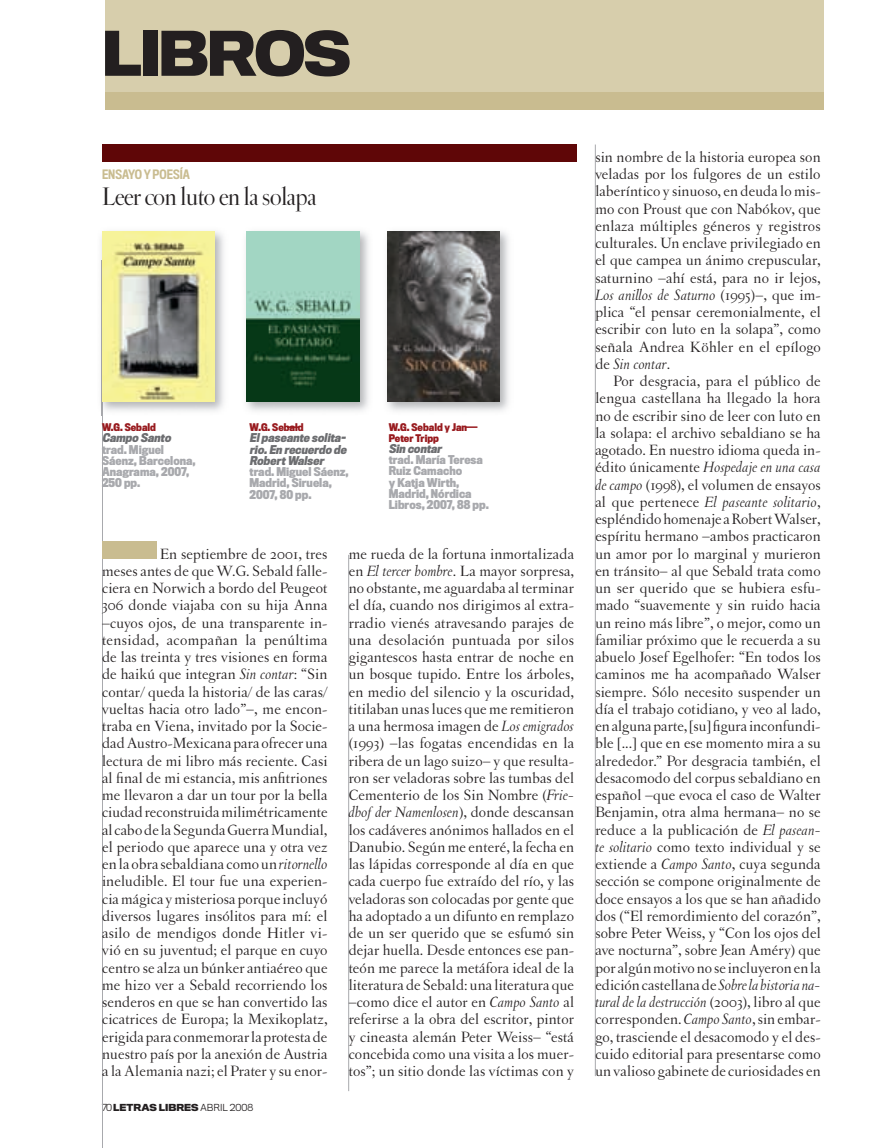
<style>
.page{position:relative;width:893px;height:1148px;background:#fff}
.page>*{position:absolute;margin:0;border:0;box-sizing:border-box;transform-origin:0 0}
.t1{font:700 57px "Titling Gothic FB Normal";letter-spacing:-.04em;color:#231f20}
.t2{font:27px "Letras Display";letter-spacing:-.01em;color:#231f20}
.t3{font:15.75px/17.2px "Letras Oldstyle";letter-spacing:.01em;color:#231f20;text-align:justify}
.t4{font:500 12px "Titling Gothic FB Cond";color:#c9bc90}
.t5{font:700 11.25px/11.2px "Titling Gothic FB Cond";color:#a8a9ad}
.t6{font:italic 700 11.25px/11.2px "Titling Gothic FB Cond";color:#6c6d70;text-align:justify}
.t7{font:700 9.75px/10.5px "Titling Gothic FB Cond";color:#981a1e}
.t8{font:700 9px "Titling Gothic FB Normal";color:#231f20}
.s1{font-style:italic}
.s2{font-weight:300}
</style>
<div class="page">
<div style="left:105px;top:0;width:719px;height:110px;background:#d7ceac"></div>
<div style="left:105px;top:92px;width:719px;height:18px;background:#c9bc90"></div>
<hr style="left:102px;top:261px;width:1px;height:887px;background:#a8a9ad">
<hr style="left:348px;top:555px;width:1px;height:536px;background:#a8a9ad">
<hr style="left:595px;top:145px;width:1px;height:931px;background:#a8a9ad">
<div style="left:102px;top:145px;width:475px;height:17px;background:#5f0607"></div>
<div style="left:102px;top:541px;width:54px;height:17px;background:#c9bc90"></div>
<img style="left:102px;top:231px;width:113px;height:171px">
<svg style="left:465px;top:426px;width:12px;height:2px"></svg>
<svg style="left:287px;top:426px;width:12px;height:2px"></svg>
<img style="left:246px;top:231px;width:123px;height:180px">
<img style="left:247px;top:231px;width:112px;height:171px">
<img style="left:387px;top:231px;width:113px;height:171px">
<h1 class="t1" style="left:102px;top:18px;width:251px">LIBROS</h1>
<p class="t4" style="left:102px;top:167px;width:89px">ENSAYO Y POESÍA</p>
<h2 class="t2" style="left:102px;top:181px;width:216px">Leer con luto en la solapa</h2>
<p class="t7" style="left:102px;top:422px;width:55px">W.G. Sebald</p>
<p class="t6" style="left:102px;top:432px;width:73px">Campo Santo</p>
<p class="t5" style="left:102px;top:444px;width:95px">trad. Miguel<br>Sáenz, Barcelona,<br>Anagrama, 2007,<br>250 pp.</p>
<p class="t7" style="left:249px;top:422px;width:55px">W.G. Sebald</p>
<p class="t6" style="left:249px;top:432px;width:101px">Elpaseante solita&shy;rio.En recuerdo de RobertWalser</p>
<p class="t5" style="left:249px;top:466px;width:101px">trad. Miguel Sáenz,<br>Madrid, Siruela,<br>2007, 80 pp.</p>
<p class="t7" style="left:389px;top:422px;width:80px">W.G. Sebald y Jan<br>Peter Tripp</p>
<p class="t6" style="left:389px;top:443px;width:57px">Sin contar</p>
<p class="t5" style="left:389px;top:454px;width:102px">trad. María Teresa<br>Ruiz Camacho<br>y Katja Wirth,<br>Madrid, Nórdica<br>Libros, 2007, 88 pp.</p>
<p class="t3" style="left:349px;top:545px;width:227px">me rueda de la fortuna inmortalizada en <span class="s1">El tercer hombre</span>. La mayor sorpresa, no obstante, me aguardaba al terminar el día, cuando nos dirigimos al extra&shy;rradio vienés atravesando parajes de una desolación puntuada por silos gigantescos hasta entrar de noche en un bosque tupido. Entre los árboles, en medio del silencio y la oscuridad, titilaban unas luces que me remitieron a una hermosa imagen de <span class="s1">Los emigrados </span>(1993) –las fogatas encendidas en la ribera de un lago suizo– y que resulta&shy;ron ser veladoras sobre las tumbas del Cementerio de los Sin Nombre (<span class="s1">Frie&shy;dhof der Namenlosen</span>), donde descansan los cadáveres anónimos hallados en el Danubio. Según me enteré, la fecha en las lápidas corresponde al día en que cada cuerpo fue extraído del río, y las veladoras son colocadas por gente que ha adoptado a un difunto en remplazo de un ser querido que se esfumó sin dejar huella. Desde entonces ese pan&shy;teón me parece la metáfora ideal de la literatura de Sebald: una literatura que –como dice el autor en <span class="s1">Campo Santo</span> al referirse a la obra del escritor, pintor y cineasta alemán Peter Weiss– “está concebida como una visita a los muer&shy;tos”; un sitio donde las víctimas con y</p>
<p class="t3" style="left:102px;top:545px;width:227px;text-indent:58px">En septiembre de 2001, tres meses antes de que W.G. Sebald falle&shy;ciera en Norwich a bordo del Peugeot 306 donde viajaba con su hija Anna –cuyos ojos, de una transparente in&shy;tensidad, acompañan la penúltima de las treinta y tres visiones en forma de haikú que integran <span class="s1">Sin contar</span>: “Sin contar/ queda la historia/ de las caras/ vueltas hacia otro lado”–, me encon&shy;traba en Viena, invitado por la Socie&shy;dad Austro-Mexicana para ofrecer una lectura de mi libro más reciente. Casi al final de mi estancia, mis anfitriones me llevaron a dar un tour por la bella ciudad reconstruida milimétricamente al cabo de la Segunda Guerra Mundial, el periodo que aparece una y otra vez en la obra sebaldiana como un <span class="s1">ritornello </span>ineludible. El tour fue una experien&shy;cia mágica y misteriosa porque incluyó diversos lugares insólitos para mí: el asilo de mendigos donde Hitler vi&shy;vió en su juventud; el parque en cuyo centro se alza un búnker antiaéreo que me hizo ver a Sebald recorriendo los senderos en que se han convertido las cicatrices de Europa; la Mexikoplatz, erigida para conmemorar la protesta de nuestro país por la anexión de Austria a la Alemania nazi; el Prater y su enor-</p>
<p class="t8" style="left:102px;top:1101px;width:153px"><span class="s2">70</span> LETRAS LIBRES <span class="s2">abril 2008</span></p>
<p class="t3" style="left:595px;top:148px;width:227px">sin nombre de la historia europea son veladas por los fulgores de un estilo laberíntico y sinuoso, en deuda lo mis&shy;mo con Proust que con Nabókov, que enlaza múltiples géneros y registros culturales. Un enclave privilegiado en el que campea un ánimo crepuscular, saturnino –ahí está, para no ir lejos, <span class="s1">Los anillos de Saturno</span> (1995)–, que im&shy;plica “el pensar ceremonialmente, el escribir con luto en la solapa”, como señala Andrea Köhler en el epílogo de <span class="s1">Sin contar</span>.</p>
<p class="t3" style="left:595px;top:372px;width:227px;text-indent:18px">Por desgracia, para el público de lengua castellana ha llegado la hora no de escribir sino de leer con luto en la solapa: el archivo sebaldiano se ha agotado. En nuestro idioma queda in&shy;édito únicamente <span class="s1">Hospedaje en una casa de campo</span> (1998), el volumen de ensayos al que pertenece <span class="s1">El paseante solitario</span>, espléndido homenaje a Robert Walser, espíritu hermano –ambos practicaron un amor por lo marginal y murieron en tránsito– al que Sebald trata como un ser querido que se hubiera esfu&shy;mado “suavemente y sin ruido hacia un reino más libre”, o mejor, como un familiar próximo que le recuerda a su abuelo Josef Egelhofer: “En todos los caminos me ha acompañado Walser siempre. Sólo necesito suspender un día el trabajo cotidiano, y veo al lado, en alguna parte, [su] figura inconfundi&shy;ble [...] que en ese momento mira a su alrededor.” Por desgracia también, el desacomodo del corpus sebaldiano en español –que evoca el caso de Walter Benjamin, otra alma hermana– no se reduce a la publicación de <span class="s1">El pasean&shy;te solitario</span> como texto individual y se extiende a <span class="s1">Campo Santo</span>, cuya segunda sección se compone originalmente de doce ensayos a los que se han añadido dos (“El remordimiento del corazón”, sobre Peter Weiss, y “Con los ojos del ave nocturna”, sobre Jean Améry) que por algún motivo no se incluyeron en la edición castellana de <span class="s1">Sobre la historia na&shy;tural de la destrucción</span> (2003), libro al que corresponden. <span class="s1">Campo Santo</span>, sin embar&shy;go, trasciende el desacomodo y el des&shy;cuido editorial para presentarse como un valioso gabinete de curiosidades en</p>
</div>
